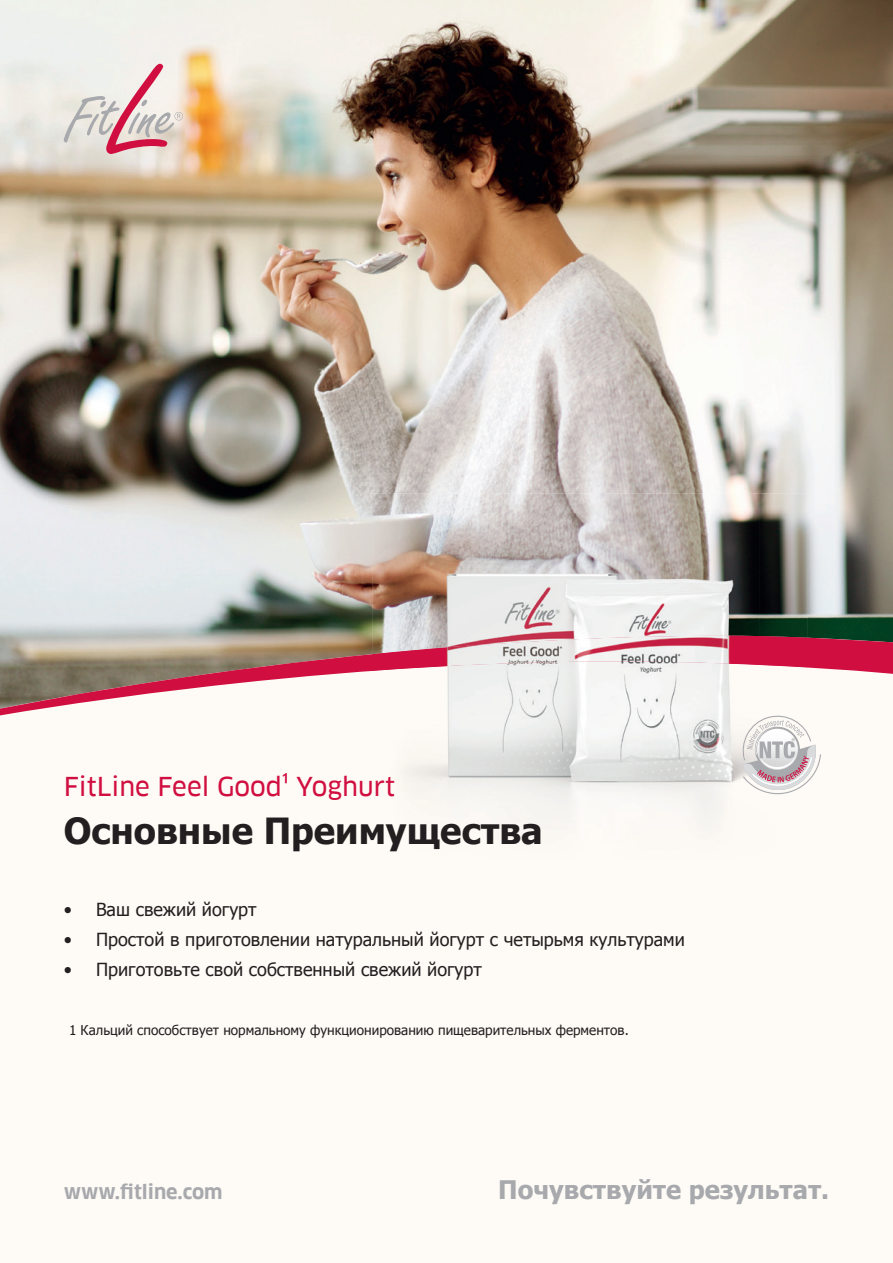
<style>
.page{position:relative;width:893px;height:1263px;background:#fff}
.page>*{position:absolute;margin:0;border:0;box-sizing:border-box;transform-origin:0 0}
.t1{font:700 36px "Tahoma";color:#231f20}
.t2{font:25.5px "Clan Pro News";color:#d10e40}
.t3{font:700 25.5px "Tahoma";color:#a8a9ad}
.t4{font:700 19.5px "Clan Pro";color:#a8a9ad}
.t5{font:18px "Tahoma";color:#231f20}
.t6{font:13.5px "Tahoma";color:#231f20}
</style>
<div class="page">
<img style="left:0;top:0;width:893px;height:636px">
<svg style="left:0;top:636px;width:893px;height:80px"></svg>
<img style="left:372px;top:493px;width:387px;height:143px">
<img style="left:759px;top:493px;width:49px;height:143px">
<img style="left:372px;top:671px;width:436px;height:181px">
<img style="left:372px;top:636px;width:436px;height:35px">
<svg style="left:64px;top:64px;width:119px;height:91px;background:#e3cccc"></svg>
<svg style="left:741px;top:714px;width:80px;height:82px"></svg>
<h2 class="t2" style="left:64px;top:772px;width:333px">FitLine Feel Good¹ Yoghurt</h2>
<h1 class="t1" style="left:64px;top:805px;width:481px">Основные Преимущества</h1>
<p class="t5" style="left:64px;top:897px;width:194px">• Ваш свежий йогурт</p>
<p class="t5" style="left:64px;top:927px;width:623px">• Простой в приготовлении натуральный йогурт с четырьмя культурами</p>
<p class="t5" style="left:64px;top:957px;width:420px">• Приготовьте свой собственный свежий йогурт</p>
<p class="t6" style="left:69px;top:1021px;width:561px">1 Кальций способствует нормальному функционированию пищеварительных ферментов.</p>
<p class="t4" style="left:64px;top:1180px;width:160px">www.fitline.com</p>
<h2 class="t3" style="left:498px;top:1172px;width:332px">Почувствуйте результат.</h2>
</div>
